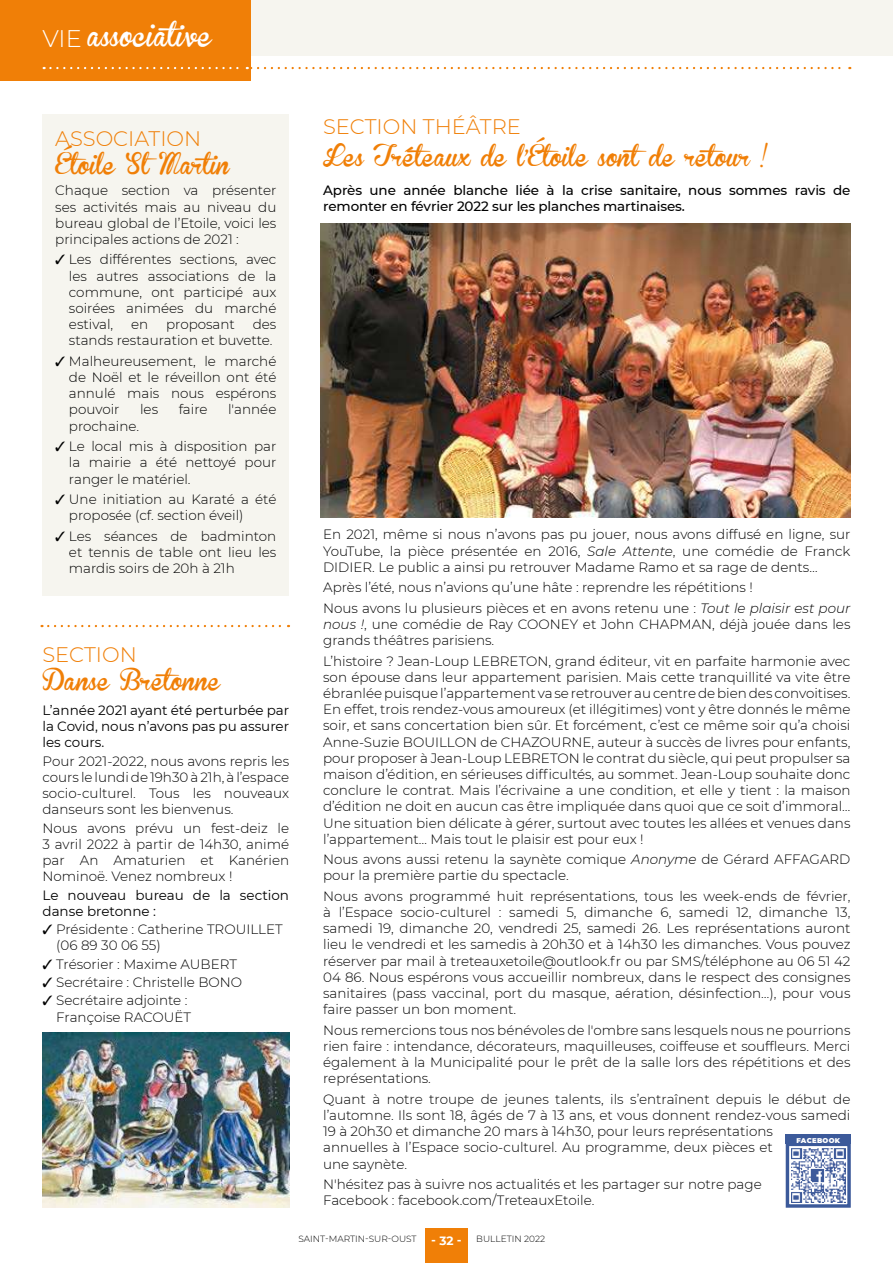
<style>
.page{position:relative;width:893px;height:1263px;background:#fff}
.page>*{position:absolute;margin:0;border:0;box-sizing:border-box;transform-origin:0 0}
.t1{font:24px "Brannboll Fet";color:#fff}
.t2{font:21px "Brannboll Fet";color:#f07f07}
.t3{font:300 21px "Montserrat";color:#f07f07}
.t4{font:300 13.5px/16.2px "Montserrat";color:#000;text-align:justify}
.t5{font:13.5px/16.2px "Montserrat";color:#000;text-align:justify}
.t6{font:500 13.5px/16.2px "Montserrat";letter-spacing:-.01em;color:#000}
.t7{font:700 12px "Montserrat";color:#fff}
.t8{font:300 9px "Montserrat";color:#000}
.t9{font:900 6.9px "Montserrat";letter-spacing:.04em;color:#fff}
.s1{font-family:"Montserrat";font-weight:300}
.s2{font-style:italic}
</style>
<div class="page">
<div style="left:425px;top:1229px;width:43px;height:34px;background:#f07f07"></div>
<div style="left:0;top:0;width:893px;height:55px;background:#f6f5ef"></div>
<div style="left:0;top:0;width:251px;height:81px;background:#f07f07"></div>
<svg style="left:44px;top:67px;width:806px;height:2px"></svg>
<svg style="left:42px;top:625px;width:247px;height:2px"></svg>
<div style="left:43px;top:115px;width:246px;height:481px;background:#f6f5ef"></div>
<img style="left:43px;top:1033px;width:246px;height:175px">
<img style="left:321px;top:223px;width:529px;height:294px">
<svg style="left:786px;top:1144px;width:65px;height:64px"></svg>
<div style="left:786px;top:1134px;width:65px;height:10px;background:#3c5a9a"></div>
<img style="left:791px;top:1148px;width:54px;height:54px">
<h1 class="t1" style="left:43px;top:23px;width:171px"><span class="s1">VIE</span> associative</h1>
<h2 class="t3" style="left:55px;top:125px;width:147px">ASSOCIATION</h2>
<h2 class="t2" style="left:55px;top:154px;width:176px">Étoile St Martin</h2>
<p class="t4" style="left:55px;top:182px;width:223px">Chaque section va présenter ses activités mais au niveau du bureau global de l’Etoile, voici les principales actions de 2021 :</p>
<p class="t4" style="left:69px;top:251px;width:209px;text-indent:-14px">✓ Les différentes sections, avec les autres associations de la commune, ont participé aux soirées animées du marché estival,</p>
<p class="t4" style="left:69px;top:316px;width:209px;text-align:right">des<br>stands restauration et buvette.</p>
<p class="t4" style="left:69px;top:353px;width:209px;text-indent:-14px">✓ Malheureusement, le marché de Noël et le réveillon ont été annulé mais nous espérons pouvoir</p>
<p class="t4" style="left:131px;top:316px;width:19px">en</p>
<p class="t4" style="left:166px;top:316px;width:70px">proposant</p>
<p class="t4" style="left:140px;top:401px;width:20px">les</p>
<p class="t4" style="left:179px;top:401px;width:30px">faire</p>
<p class="t4" style="left:228px;top:401px;width:50px">l'année</p>
<p class="t4" style="left:69px;top:417px;width:72px">prochaine.</p>
<p class="t4" style="left:69px;top:438px;width:209px;text-indent:-14px">✓ Le local mis à disposition par la mairie a été nettoyé pour ranger le matériel.</p>
<p class="t4" style="left:69px;top:491px;width:209px;text-indent:-14px">✓ Une initiation au Karaté a été proposée (cf. section éveil)</p>
<p class="t4" style="left:69px;top:527px;width:209px;text-indent:-14px">✓ Les séances de badminton et tennis de table ont lieu les mardis soirs de 20h à 21h</p>
<h2 class="t3" style="left:43px;top:640px;width:96px">SECTION</h2>
<h2 class="t2" style="left:43px;top:669px;width:180px">Danse Bretonne</h2>
<p class="t5" style="left:43px;top:702px;width:248px">L’année 2021 ayant été perturbée par la Covid, nous n’avons pas pu assurer les cours.</p>
<p class="t4" style="left:43px;top:752px;width:248px">Pour 2021-2022, nous avons repris les cours le lundi de 19h30 à 21h, à l’espace socio-culturel. Tous les nouveaux danseurs sont les bienvenus.</p>
<p class="t4" style="left:43px;top:819px;width:248px">Nous avons prévu un fest-deiz le 3 avril 2022 à partir de 14h30, animé par An Amaturien et Kanérien Nominoë. Venez nombreux !</p>
<p class="t5" style="left:43px;top:886px;width:248px">Le nouveau bureau de la section danse bretonne :</p>
<p class="t4" style="left:56px;top:921px;width:228px;text-indent:-14px">✓ Présidente : Catherine TROUILLET (06 89 30 06 55)</p>
<p class="t4" style="left:43px;top:955px;width:196px">✓ Trésorier : Maxime AUBERT</p>
<p class="t4" style="left:43px;top:974px;width:201px">✓ Secrétaire : Christelle BONO</p>
<p class="t4" style="left:43px;top:992px;width:150px;text-align:right">✓ Secrétaire adjointe :<br>Françoise RACOUËT</p>
<h2 class="t3" style="left:323px;top:112px;width:199px">SECTION THÉÂTRE</h2>
<h2 class="t2" style="left:323px;top:145px;width:446px">Les Tréteaux de l’Étoile sontde retour !</h2>
<p class="t6" style="left:323px;top:181px;width:529px">Après une année blanche liée à la crise sanitaire, nous sommes ravis de remonter en février 2022 sur les planches martinaises.</p>
<p class="t4" style="left:323px;top:526px;width:529px">En 2021, même si nous n’avons pas pu jouer, nous avons diffusé en ligne, sur YouTube, la pièce présentée en 2016, <span class="s2">Sale Attente</span>, une comédie de Franck DIDIER. Le public a ainsi pu retrouver Madame Ramo et sa rage de dents…</p>
<p class="t4" style="left:323px;top:577px;width:529px;line-height:20.4px">Après l’été, nous n’avions qu’une hâte : reprendre les répétitions !<br>Nous avons lu plusieurs pièces et en avons retenu une : <span class="s2">Tout le plaisir est pour</span></p>
<p class="t4" style="left:323px;top:615px;width:529px"><span class="s2">nous !</span>, une comédie de Ray COONEY et John CHAPMAN, déjà jouée dans les grands théâtres parisiens.</p>
<p class="t4" style="left:323px;top:652px;width:529px">L’histoire ? Jean-Loup LEBRETON, grand éditeur, vit en parfaite harmonie avec son épouse dans leur appartement parisien. Mais cette tranquillité va vite être ébranlée puisque l’appartement va se retrouver au centre de bien des convoitises.<br>En effet, trois rendez-vous amoureux (et illégitimes) vont y être donnés le même soir, et sans concertation bien sûr. Et forcément, c’est ce même soir qu’a choisi Anne-Suzie BOUILLON de CHAZOURNE, auteur à succès de livres pour enfants, pour proposer à Jean-Loup LEBRETON le contrat du siècle, qui peut propulser sa maison d’édition, en sérieuses difficultés, au sommet. Jean-Loup souhaite donc conclure le contrat. Mais l’écrivaine a une condition, et elle y tient : la maison d’édition ne doit en aucun cas être impliquée dans quoi que ce soit d’immoral… Une situation bien délicate à gérer, surtout avec toutes les allées et venues dans l’appartement… Mais tout le plaisir est pour eux !</p>
<p class="t4" style="left:323px;top:851px;width:529px">Nous avons aussi retenu la saynète comique <span class="s2">Anonyme</span> de Gérard AFFAGARD pour la première partie du spectacle.</p>
<p class="t4" style="left:323px;top:887px;width:529px">Nous avons programmé huit représentations, tous les week-ends de février, à l’Espace socio-culturel : samedi 5, dimanche 6, samedi 12, dimanche 13, samedi 19, dimanche 20, vendredi 25, samedi 26. Les représentations auront lieu le vendredi et les samedis à 20h30 et à 14h30 les dimanches. Vous pouvez réserver par mail à treteauxetoile@outlook.fr ou par SMS/téléphone au 06 51 42<br>04 86. Nous espérons vous accueillir nombreux, dans le respect des consignes sanitaires (pass vaccinal, port du masque, aération, désinfection…), pour vous faire passer un bon moment.</p>
<p class="t4" style="left:323px;top:1021px;width:529px">Nous remercions tous nos bénévoles de l'ombre sans lesquels nous ne pourrions rien faire : intendance, décorateurs, maquilleuses, coiffeuse et souffleurs. Merci également à la Municipalité pour le prêt de la salle lors des répétitions et des représentations.</p>
<p class="t4" style="left:323px;top:1090px;width:529px;text-align:left">Quant à notre troupe de jeunes talents, ils s’entraînent depuis le début de l’automne. Ils sont 18, âgés de 7 à 13 ans, et vous donnent rendez-vous samedi 19 à 20h30 et dimanche 20 mars à 14h30, pour leurs représentations<br>annuelles à l’Espace socio-culturel. Au programme, deux pièces et<br>une saynète.</p>
<p class="t4" style="left:323px;top:1176px;width:440px">N'hésitez pas à suivre nos actualités et les partager sur notre page<br>Facebook : facebook.com/TreteauxEtoile.</p>
<p class="t9" style="left:796px;top:1135px;width:45px">FACEBOOK</p>
<p class="t8" style="left:298px;top:1232px;width:120px">SAINT-MARTIN-SUR-OUST</p>
<p class="t8" style="left:476px;top:1232px;width:70px">BULLETIN 2022</p>
<p class="t7" style="left:431px;top:1232px;width:32px">- 32 -</p>
</div>
